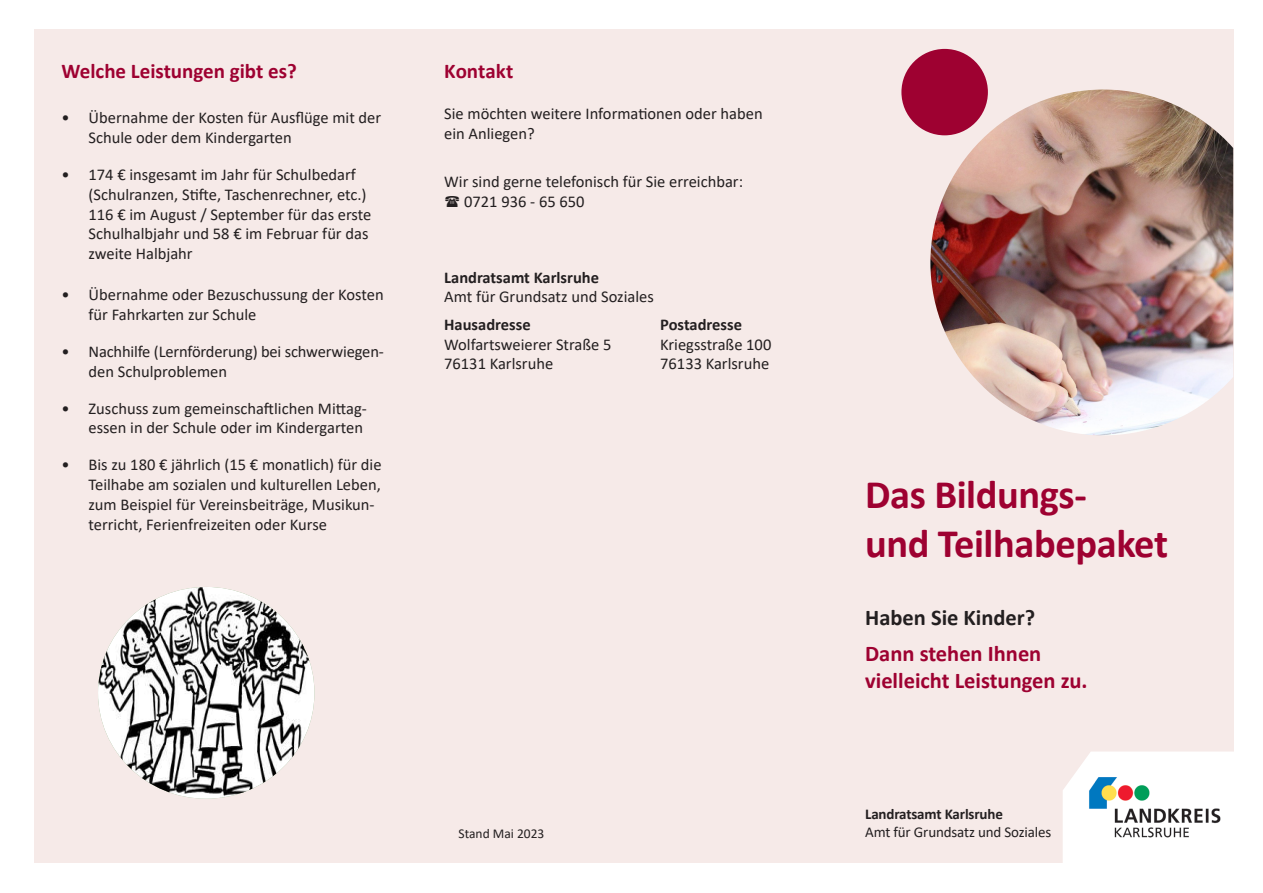
<style>
.page{position:relative;width:1263px;height:893px;background:#fff}
.page>*{position:absolute;margin:0;border:0;box-sizing:border-box;transform-origin:0 0}
.Titel{font:700 40.5px "Calibri";letter-spacing:-.01em;color:#9e0131}
.Titel-2{font:700 22.5px/27px "Calibri";color:#9e0131}
.Titel-3{font:700 22.5px "Calibri";color:#231f20}
.Fließtext{font:700 21px "Calibri";color:#9e0131}
.Fließtext-2{font:16.5px/19.8px "Calibri";color:#231f20}
.Fließtext-3{font:700 16.5px "Calibri";color:#231f20}
.Zwischenüberschrift{font:15px "Calibri";letter-spacing:-.01em;color:#231f20}
.Zwischenüberschrift-2{font:700 15px "Calibri";letter-spacing:-.01em;color:#231f20}
.Fließtext-4{font:13.5px "Calibri";color:#231f20}
.s1{font-weight:700}
</style>
<div class="page">
<div style="left:34px;top:30px;width:1199px;height:833px;background:#f6eae8"></div>
<img style="left:930px;top:90px;width:303px;height:345px">
<div style="left:901px;top:49px;width:87px;height:86px;background:#9e0131;border-radius:50%"></div>
<img style="left:98px;top:587px;width:216px;height:212px">
<div style="left:1063px;top:751px;width:171px;height:112px;background:#fff"></div>
<img style="left:1085px;top:774px;width:139px;height:66px">
<p class="Fließtext" style="left:62px;top:56px;width:237px">Welche Leistungen gibt es?</p>
<p class="Fließtext-2" style="left:89px;top:108px;width:294px;text-indent:-27px">• Übernahme der Kosten für Ausflüge mit der<br>Schule oder dem Kindergarten</p>
<p class="Fließtext-2" style="left:89px;top:164px;width:284px;text-indent:-27px">• 174 € insgesamt im Jahr für Schulbedarf (Schulranzen, Stifte, Taschenrechner, etc.)<br>116 € im August / September für das erste Schulhalbjahr und 58 € im Februar für das zweite Halbjahr</p>
<p class="Fließtext-2" style="left:89px;top:284px;width:297px;text-indent:-27px">• Übernahme oder Bezuschussung der Kosten für Fahrkarten zur Schule</p>
<p class="Fließtext-2" style="left:89px;top:341px;width:297px;text-indent:-27px">• Nachhilfe (Lernförderung) bei schwerwiegen&shy;den Schulproblemen</p>
<p class="Fließtext-2" style="left:62px;top:398px;width:307px;text-align:right">• Zuschuss zum gemeinschaftlichen Mittag&shy;essen in der Schule oder im Kindergarten</p>
<p class="Fließtext-2" style="left:89px;top:454px;width:295px;text-indent:-27px">• Bis zu 180 € jährlich (15 € monatlich) für die Teilhabe am sozialen und kulturellen Leben, zum Beispiel für Vereinsbeiträge, Musikun&shy;terricht, Ferienfreizeiten oder Kurse</p>
<p class="Fließtext" style="left:444px;top:56px;width:71px">Kontakt</p>
<p class="Fließtext-2" style="left:444px;top:103px;width:320px">Sie möchten weitere Informationen oder haben</p>
<p class="Fließtext-2" style="left:444px;top:123px;width:92px">ein Anliegen?</p>
<p class="Fließtext-2" style="left:444px;top:171px;width:300px">Wir sind gerne telefonisch für Sie erreichbar:</p>
<p class="Fließtext-2" style="left:464px;top:191px;width:122px">0721 936 - 65 650</p>
<p class="Fließtext-2" style="left:444px;top:267px;width:211px"><span class="s1">Landratsamt Karlsruhe<br></span>Amt für Grundsatz und Soziales</p>
<p class="Fließtext-3" style="left:444px;top:313px;width:88px">Hausadresse</p>
<p class="Fließtext-3" style="left:660px;top:313px;width:83px">Postadresse</p>
<p class="Fließtext-2" style="left:444px;top:334px;width:169px">Wolfartsweierer Straße 5</p>
<p class="Fließtext-2" style="left:660px;top:334px;width:113px">Kriegsstraße 100</p>
<p class="Fließtext-2" style="left:444px;top:354px;width:111px">76131 Karlsruhe</p>
<p class="Fließtext-2" style="left:660px;top:354px;width:111px">76133 Karlsruhe</p>
<p class="Fließtext-4" style="left:459px;top:824px;width:87px">Stand Mai 2023</p>
<p class="Titel" style="left:865px;top:466px;width:223px">Das Bildungs-</p>
<p class="Titel" style="left:865px;top:514px;width:304px">und Teilhabepaket</p>
<p class="Titel-3" style="left:865px;top:602px;width:172px">Haben Sie Kinder?</p>
<p class="Titel-2" style="left:865px;top:639px;width:224px">Dann stehen Ihnen vielleicht Leistungen zu.</p>
<p class="Zwischenüberschrift-2" style="left:865px;top:804px;width:139px">Landratsamt Karlsruhe</p>
<p class="Zwischenüberschrift" style="left:865px;top:822px;width:188px">Amt für Grundsatz und Soziales</p>
</div>
